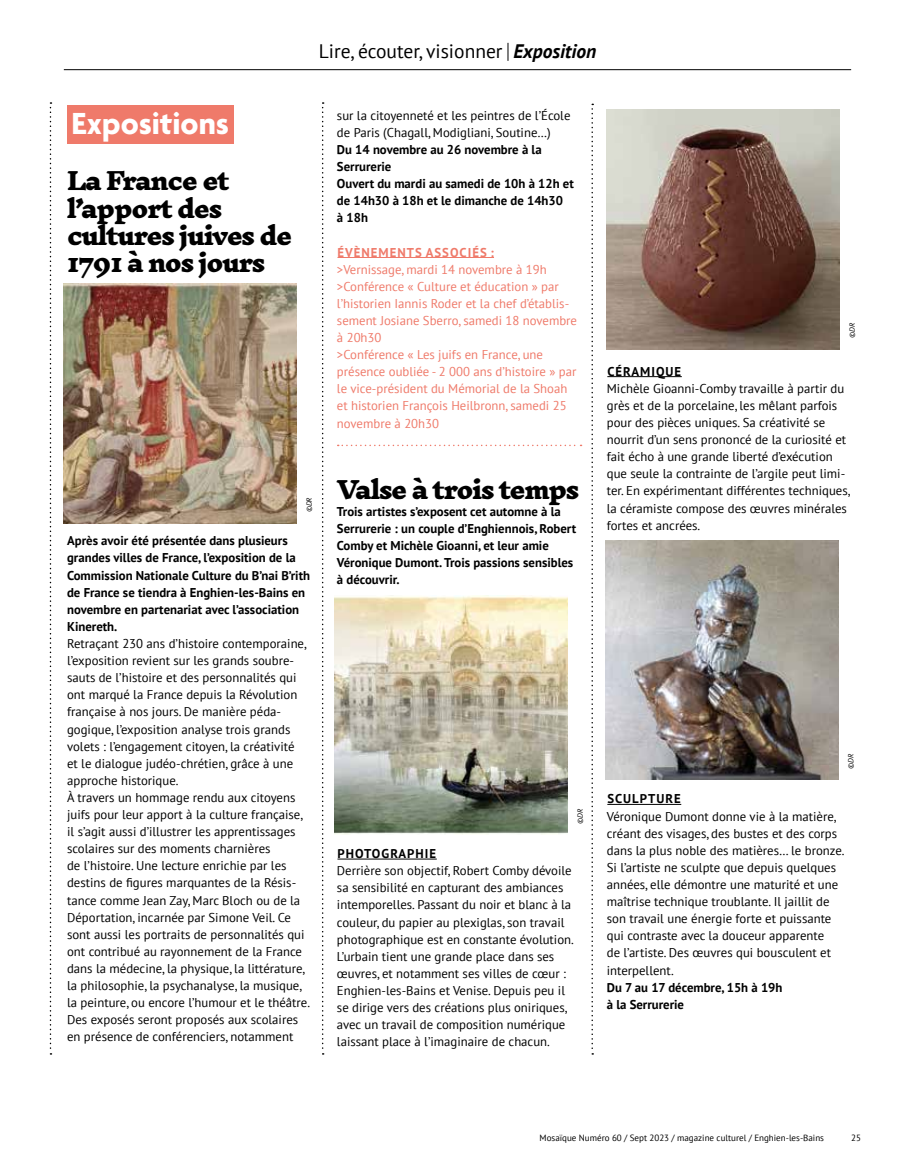
<style>
.page{position:relative;width:915px;height:1170px;background:#fff}
.page>*{position:absolute;margin:0;border:0;box-sizing:border-box;transform-origin:0 0}
.t1{font:700 33px "Agenda";color:#fff}
.t2{font:900 24px/27px "Inknut Antiqua";letter-spacing:-.05em;color:#000}
.t3{font:19.5px "PT Sans";color:#000}
.t4{font:12.75px/17.1px "PT Sans";color:#000}
.t5{font:700 12.75px/17.1px "PT Sans";color:#000}
.t6{font:12.75px/17.1px "PT Sans";color:#ef7a6a}
.t7{font:700 12.75px "PT Sans";letter-spacing:.08em;color:#000}
.t8{font:700 12.75px "PT Sans";letter-spacing:.08em;color:#ef7a6a}
.t9{font:9px "PT Sans";color:#000}
.t10{font:italic 7.5px "PT Sans";color:#000}
.s1{font-weight:700;font-style:italic}
</style>
<div class="page">
<hr style="left:64px;top:69px;width:786px;height:1px;background:#000">
<svg style="left:507px;top:43px;width:1px;height:18px"></svg>
<div style="left:67px;top:105px;width:166px;height:38px;background:#ef7a6a"></div>
<hr style="left:337px;top:257px;width:157px;height:1px;background:#ef7a6a">
<svg style="left:337px;top:444px;width:244px;height:2px"></svg>
<hr style="left:337px;top:858px;width:99px;height:1px;background:#000">
<hr style="left:607px;top:376px;width:74px;height:1px;background:#000">
<hr style="left:607px;top:804px;width:74px;height:1px;background:#000">
<img style="left:64px;top:284px;width:233px;height:239px">
<img style="left:335px;top:595px;width:232px;height:239px">
<img style="left:606px;top:110px;width:233px;height:239px">
<img style="left:605px;top:540px;width:233px;height:239px">
<svg style="left:50px;top:102px;width:1px;height:952px"></svg>
<svg style="left:322px;top:102px;width:1px;height:952px"></svg>
<svg style="left:591px;top:104px;width:2px;height:950px"></svg>
<h3 class="t3" style="left:318px;top:38px;width:279px">Lire, écouter, visionner <span class="s1">Exposition</span></h3>
<h1 class="t1" style="left:71px;top:105px;width:159px">Expositions</h1>
<h2 class="t2" style="left:67px;top:169px;width:226px">La France et l’apport des cultures juives de<br>1791 à nos jours</h2>
<p class="t10" style="left:304px;top:512px;width:16px;rotate:-90deg">©DR</p>
<p class="t5" style="left:67px;top:532px;width:244px">Après avoir été présentée dans plusieurs grandes villes de France, l’exposition de la Commission Nationale Culture du B’nai B’rith de France se tiendra à Enghien-les-Bains en novembre en partenariat avec l’association Kinereth.</p>
<p class="t4" style="left:67px;top:634px;width:244px">Retraçant 230 ans d’histoire contemporaine, l’exposition revient sur les grands soubre&shy;sauts de l’histoire et des personnalités qui ont marqué la France depuis la Révolution française à nos jours. De manière péda&shy;gogique, l’exposition analyse trois grands volets : l’engagement citoyen, la créativité<br>et le dialogue judéo-chrétien, grâce à une approche historique.<br>À travers un hommage rendu aux citoyens juifs pour leur apport à la culture française, il s’agit aussi d’illustrer les apprentissages scolaires sur des moments charnières<br>de l’histoire. Une lecture enrichie par les destins de figures marquantes de la Résis&shy;tance comme Jean Zay, Marc Bloch ou de la Déportation, incarnée par Simone Veil. Ce sont aussi les portraits de personnalités qui ont contribué au rayonnement de la France dans la médecine, la physique, la littérature, la philosophie, la psychanalyse, la musique, la peinture, ou encore l’humour et le théâtre.<br>Des exposés seront proposés aux scolaires en présence de conférenciers, notamment</p>
<p class="t4" style="left:337px;top:106px;width:235px">sur la citoyenneté et les peintres de l’École de Paris (Chagall, Modigliani, Soutine…)</p>
<p class="t5" style="left:337px;top:140px;width:238px">Du 14 novembre au 26 novembre à la<br>Serrurerie<br>Ouvert du mardi au samedi de 10h à 12h et de 14h30 à 18h et le dimanche de 14h30<br>à 18h</p>
<p class="t8" style="left:337px;top:243px;width:158px">ÉVÈNEMENTS ASSOCIÉS :</p>
<p class="t6" style="left:337px;top:260px;width:241px">&gt;Vernissage, mardi 14 novembre à 19h &gt;Conférence « Culture et éducation » par l’historien Iannis Roder et la chef d’établis&shy;sement Josiane Sberro, samedi 18 novembre à 20h30<br>&gt;Conférence « Les juifs en France, une présence oubliée - 2 000 ans d’histoire » par le vice-président du Mémorial de la Shoah et historien François Heilbronn, samedi 25 novembre à 20h30</p>
<h2 class="t2" style="left:337px;top:477px;width:244px">Valse à trois temps</h2>
<p class="t5" style="left:337px;top:502px;width:240px">Trois artistes s’exposent cet automne à la Serrurerie : un couple d’Enghiennois, Robert Comby et Michèle Gioanni, et leur amie Véronique Dumont. Trois passions sensibles à découvrir.</p>
<p class="t10" style="left:846px;top:338px;width:16px;rotate:-90deg">©DR</p>
<p class="t7" style="left:607px;top:363px;width:75px">CÉRAMIQUE</p>
<p class="t4" style="left:606px;top:379px;width:245px">Michèle Gioanni-Comby travaille à partir du grès et de la porcelaine, les mêlant parfois pour des pièces uniques. Sa créativité se nourrit d’un sens prononcé de la curiosité et fait écho à une grande liberté d’exécution que seule la contrainte de l’argile peut limi&shy;ter. En expérimentant différentes techniques, la céramiste compose des œuvres minérales fortes et ancrées.</p>
<p class="t10" style="left:575px;top:823px;width:16px;rotate:-90deg">©DR</p>
<p class="t7" style="left:337px;top:845px;width:100px">PHOTOGRAPHIE</p>
<p class="t4" style="left:337px;top:861px;width:238px">Derrière son objectif, Robert Comby dévoile sa sensibilité en capturant des ambiances intemporelles. Passant du noir et blanc à la couleur, du papier au plexiglas, son travail photographique est en constante évolution.<br>L’urbain tient une grande place dans ses œuvres, et notamment ses villes de cœur :<br>Enghien-les-Bains et Venise. Depuis peu il se dirige vers des créations plus oniriques, avec un travail de composition numérique laissant place à l’imaginaire de chacun.</p>
<p class="t10" style="left:845px;top:768px;width:16px;rotate:-90deg">©DR</p>
<p class="t7" style="left:607px;top:790px;width:75px">SCULPTURE</p>
<p class="t4" style="left:606px;top:807px;width:239px">Véronique Dumont donne vie à la matière, créant des visages, des bustes et des corps dans la plus noble des matières… le bronze.<br>Si l’artiste ne sculpte que depuis quelques années, elle démontre une maturité et une maîtrise technique troublante. Il jaillit de son travail une énergie forte et puissante qui contraste avec la douceur apparente<br>de l’artiste. Des œuvres qui bousculent et interpellent.</p>
<p class="t5" style="left:606px;top:978px;width:177px">Du 7 au 17 décembre, 15h à 19h à la Serrurerie</p>
<p class="t9" style="left:539px;top:1132px;width:286px">Mosaïque Numéro 60 / Sept 2023 / magazine culturel / Enghien-les-Bains</p>
<p class="t9" style="left:850px;top:1132px;width:11px">25</p>
</div>
